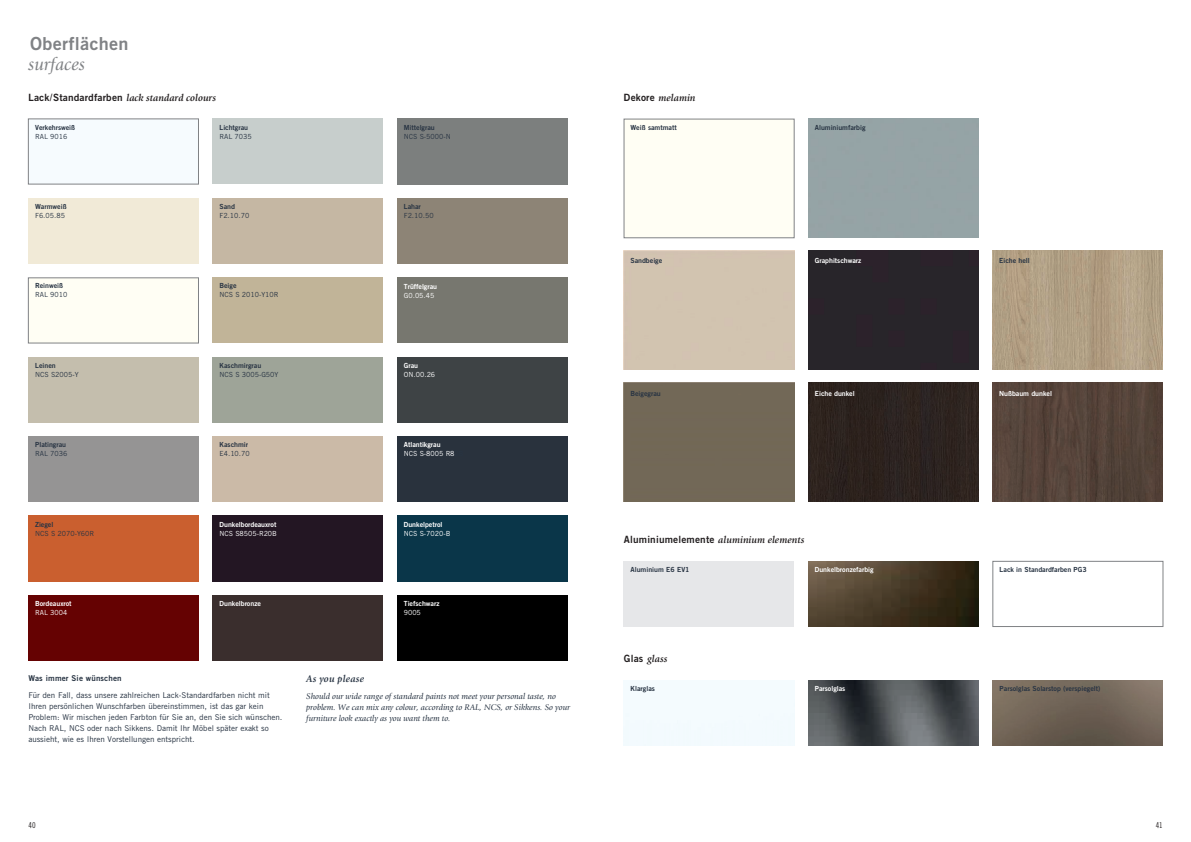
<style>
.page{position:relative;width:1191px;height:842px;background:#fff}
.page>*{position:absolute;margin:0;border:0;box-sizing:border-box;transform-origin:0 0}
.t1{font:18px "Cg Trade Bd No 2";letter-spacing:.02em;color:#808285}
.t2{font:italic 18px "Giovanni Itc T";color:#808285}
.t3{font:10px "Cg Trade Bd No 2";letter-spacing:.02em;color:#231f20}
.t4{font:italic 700 10px "Giovanni Itc T";color:#231f20}
.t5{font:italic 700 10px "Giovanni Itc T";letter-spacing:.02em;color:#283443}
.t6{font:italic 8.5px/11px "Giovanni Itc T";color:#283443}
.t7{font:8px/11px "Cg Trade";color:#283443}
.t8{font:8px "Cg Trade Bd No 2";letter-spacing:.02em;color:#283443}
.t9{font:8px "Cg Trade Cd";color:#231f20}
.t10{font:7px "Cg Trade Bd No 2";color:#283443}
.t11{font:7px "Cg Trade Bd No 2";color:#fff}
.t12{font:7px "Cg Trade";color:#283443}
.t13{font:7px "Cg Trade";color:#fff}
.s1{font-family:"Giovanni Itc T";font-weight:700;font-style:italic}
.s2{font-family:"Cg Trade Bd No 2";font-weight:400;font-style:normal}
.s3{color:#283443}
</style>
<div class="page">
<div style="left:28px;top:119px;width:171px;height:65px;background:#f6fbfe"></div>
<div style="left:28px;top:198px;width:170px;height:65px;background:#f1ead7"></div>
<div style="left:28px;top:436px;width:170px;height:66px;background:#959494"></div>
<div style="left:28px;top:516px;width:170px;height:65px;background:#ca5f2f"></div>
<div style="left:28px;top:595px;width:170px;height:65px;background:#650202"></div>
<div style="left:397px;top:198px;width:170px;height:65px;background:#8d8476"></div>
<div style="left:397px;top:278px;width:170px;height:65px;background:#77776f"></div>
<div style="left:397px;top:357px;width:170px;height:65px;background:#3e4345"></div>
<div style="left:397px;top:436px;width:170px;height:66px;background:#29323d"></div>
<div style="left:397px;top:516px;width:170px;height:65px;background:#0a3649"></div>
<div style="left:397px;top:595px;width:170px;height:65px;background:#000"></div>
<div style="left:213px;top:119px;width:170px;height:65px;background:#c7cecc"></div>
<div style="left:213px;top:198px;width:170px;height:65px;background:#c5b7a3"></div>
<div style="left:213px;top:436px;width:170px;height:66px;background:#cbbaa7"></div>
<div style="left:213px;top:516px;width:170px;height:65px;background:#231623"></div>
<div style="left:213px;top:595px;width:170px;height:65px;background:#3a2e2d"></div>
<div style="left:28px;top:278px;width:171px;height:65px;background:#fffef4"></div>
<img style="left:992px;top:680px;width:171px;height:65px">
<img style="left:808px;top:680px;width:170px;height:66px">
<div style="left:624px;top:383px;width:170px;height:119px;background:#726857"></div>
<img style="left:992px;top:251px;width:170px;height:119px">
<div style="left:808px;top:251px;width:170px;height:119px;background:#28252a"></div>
<div style="left:624px;top:119px;width:170px;height:119px;background:#fffef4;border:1px solid #808285"></div>
<div style="left:808px;top:383px;width:170px;height:119px;background:#2d231f"></div>
<img style="left:992px;top:383px;width:170px;height:119px">
<div style="left:992px;top:561px;width:171px;height:66px;border:1px solid #808285"></div>
<div style="left:624px;top:561px;width:170px;height:65px;background:#e6e7e9"></div>
<img style="left:808px;top:561px;width:170px;height:65px">
<h1 class="t1" style="left:30px;top:31px;width:100px">Oberflächen</h1>
<h1 class="t2" style="left:28px;top:54px;width:59px">surfaces</h1>
<p class="t3" style="left:28px;top:90px;width:189px">Lack/Standardfarben <span class="s1">lack standard colours</span></p>
<p class="t4" style="left:624px;top:92px;width:73px"><span class="s2">Dekore</span> melamin</p>
<p class="t10" style="left:35px;top:122px;width:42px">Verkehrsweiß</p>
<p class="t12" style="left:35px;top:132px;width:34px">RAL 9016</p>
<p class="t10" style="left:219px;top:123px;width:30px">Lichtgrau</p>
<p class="t12" style="left:219px;top:132px;width:34px">RAL 7035</p>
<p class="t10" style="left:404px;top:123px;width:32px">Mittelgrau</p>
<p class="t12" style="left:404px;top:132px;width:48px">NCS S-5000-N</p>
<p class="t10" style="left:630px;top:122px;width:48px">Weiß samtmatt</p>
<p class="t10" style="left:815px;top:122px;width:52px">Aluminiumfarbig</p>
<p class="t10" style="left:35px;top:202px;width:33px">Warmweiß</p>
<p class="t12" style="left:35px;top:211px;width:31px">F6.05.85</p>
<p class="t10" style="left:219px;top:202px;width:17px">Sand</p>
<p class="t12" style="left:219px;top:211px;width:31px">F2.10.70</p>
<p class="t10" style="left:404px;top:202px;width:19px">Lahar</p>
<p class="t12" style="left:404px;top:211px;width:31px">F2.10.50</p>
<p class="t10" style="left:630px;top:256px;width:33px">Sandbeige</p>
<p class="t11" style="left:815px;top:256px;width:48px">Graphitschwarz</p>
<p class="t10" style="left:999px;top:256px;width:32px">Eiche hell</p>
<p class="t10" style="left:35px;top:281px;width:30px">Reinweiß</p>
<p class="t12" style="left:35px;top:290px;width:34px">RAL 9010</p>
<p class="t10" style="left:219px;top:281px;width:19px">Beige</p>
<p class="t12" style="left:219px;top:290px;width:60px">NCS S 2010-Y10R</p>
<p class="t11" style="left:404px;top:281px;width:35px">Trüffelgrau</p>
<p class="t13" style="left:404px;top:291px;width:32px">G0.05.45</p>
<p class="t10" style="left:35px;top:361px;width:22px">Leinen</p>
<p class="t12" style="left:35px;top:370px;width:45px">NCS S2005-Y</p>
<p class="t10" style="left:219px;top:361px;width:43px">Kaschmirgrau</p>
<p class="t12" style="left:219px;top:370px;width:60px">NCS S 3005-G50Y</p>
<p class="t11" style="left:404px;top:361px;width:16px">Grau</p>
<p class="t13" style="left:404px;top:370px;width:33px">ON.00.26</p>
<p class="t10" style="left:630px;top:389px;width:32px">Beigegrau</p>
<p class="t11" style="left:815px;top:389px;width:41px">Eiche dunkel</p>
<p class="t11" style="left:999px;top:389px;width:54px">Nußbaum dunkel</p>
<p class="t10" style="left:35px;top:440px;width:32px">Platingrau</p>
<p class="t12" style="left:35px;top:449px;width:34px">RAL 7036</p>
<p class="t10" style="left:219px;top:440px;width:30px">Kaschmir</p>
<p class="t12" style="left:219px;top:449px;width:32px">E4.10.70</p>
<p class="t11" style="left:404px;top:440px;width:38px">Atlantikgrau</p>
<p class="t13" style="left:404px;top:449px;width:61px">NCS S-8005 R8<span class="s3">0B</span></p>
<p class="t10" style="left:35px;top:519px;width:20px">Ziegel</p>
<p class="t12" style="left:35px;top:529px;width:60px">NCS S 2070-Y60R</p>
<p class="t11" style="left:219px;top:519px;width:58px">Dunkelbordeauxrot</p>
<p class="t13" style="left:219px;top:529px;width:59px">NCS S8505-R20B</p>
<p class="t11" style="left:404px;top:519px;width:40px">Dunkelpetrol</p>
<p class="t13" style="left:404px;top:529px;width:48px">NCS S-7020-B</p>
<p class="t3" style="left:624px;top:533px;width:182px">Aluminiumelemente <span class="s1">aluminium elements</span></p>
<p class="t10" style="left:630px;top:565px;width:60px">Aluminium E6 EV1</p>
<p class="t11" style="left:815px;top:565px;width:60px">Dunkelbronzefarbig</p>
<p class="t10" style="left:999px;top:565px;width:89px">Lack in Standardfarben PG3</p>
<p class="t11" style="left:35px;top:599px;width:38px">Bordeauxrot</p>
<p class="t13" style="left:35px;top:608px;width:34px">RAL 3004</p>
<p class="t11" style="left:219px;top:599px;width:43px">Dunkelbronze</p>
<p class="t11" style="left:404px;top:599px;width:37px">Tiefschwarz</p>
<p class="t13" style="left:404px;top:608px;width:19px">9005</p>
<p class="t4" style="left:624px;top:653px;width:45px"><span class="s2">Glas</span> glass</p>
<p class="t8" style="left:28px;top:672px;width:95px">Was immer Sie wünschen</p>
<p class="t7" style="left:28px;top:690px;width:256px">Für den Fall, dass unsere zahlreichen Lack-Standardfarben nicht mit Ihren persönlichen Wunschfarben übereinstimmen, ist das gar kein Problem: Wir mischen jeden Farbton für Sie an, den Sie sich wünschen.<br>Nach RAL, NCS oder nach Sikkens. Damit Ihr Möbel später exakt so aussieht, wie es Ihren Vorstellungen entspricht.</p>
<p class="t5" style="left:306px;top:673px;width:59px">As you please</p>
<p class="t6" style="left:306px;top:690px;width:265px">Should our wide range of standard paints not meet your personal taste, no problem. We can mix any colour, according to RAL, NCS, or Sikkens. So your furniture look exactly as you want them to.</p>
<p class="t10" style="left:630px;top:684px;width:26px">Klarglas</p>
<p class="t11" style="left:815px;top:684px;width:32px">Parsolglas</p>
<p class="t10" style="left:999px;top:684px;width:102px">Parsolglas Solarstop (verspiegelt)</p>
<p class="t9" style="left:28px;top:820px;width:9px">40</p>
<p class="t9" style="left:1155px;top:820px;width:8px">41</p>
</div>
